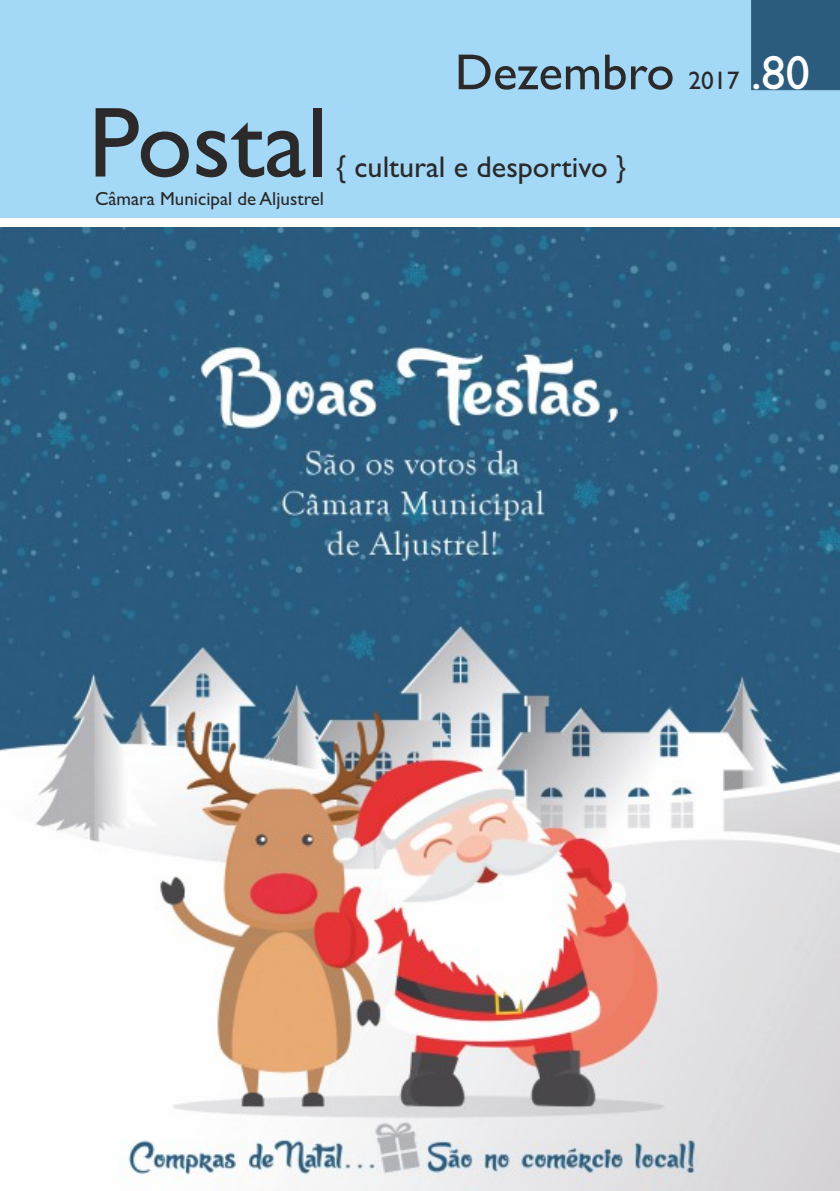
<style>
.page{position:relative;width:840px;height:1191px;background:#fff}
.page>*{position:absolute;margin:0;border:0;box-sizing:border-box;transform-origin:0 0}
.t1{font:100px "Gill Sans";color:#2b2929}
.t2{font:50.8px "Gill Sans";color:#2b2929}
.t3{font:30px "Gill Sans";color:#2b2929}
.t4{font:19px "Gill Sans";color:#2b2929}
.s1{font-size:25.4px}
.s2{font-size:48px;color:#fff}
</style>
<div class="page">
<div style="left:0;top:0;width:839px;height:219px;background:#a3d9f7"></div>
<div style="left:751px;top:0;width:88px;height:90px;background:#2b5c7d"></div>
<img style="left:0;top:227px;width:839px;height:964px">
<h1 class="t1" style="left:88px;top:107px;width:242px">Postal</h1>
<p class="t4" style="left:95px;top:192px;width:230px">Câmara Municipal de Aljustrel</p>
<h2 class="t2" style="left:454px;top:54px;width:356px">Dezembro <span class="s1">2017</span> <span class="s2">.80</span></h2>
<h3 class="t3" style="left:336px;top:156px;width:291px">{ cultural e desportivo }</h3>
</div>
